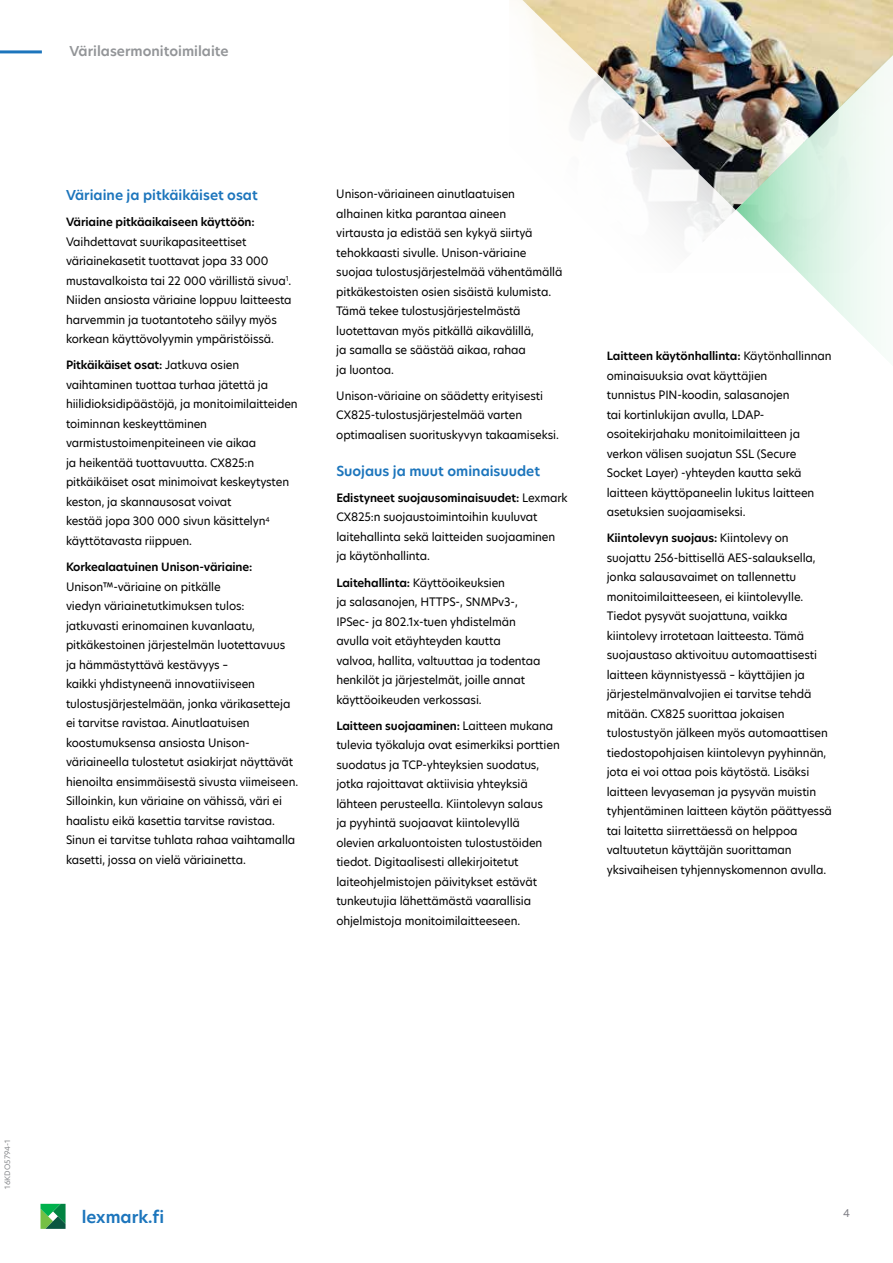
<style>
.page{position:relative;width:893px;height:1263px;background:#fff}
.page>*{position:absolute;margin:0;border:0;box-sizing:border-box;transform-origin:0 0}
.t1{font:600 16.5px "TP Hero";color:#1c75bc}
.t2{font:600 13.5px "TP Hero";color:#1c75bc}
.t3{font:600 13.5px "TP Hero";color:#939598}
.t4{font:11.25px/19.5px "TP Hero";letter-spacing:-.01em;color:#000}
.t5{font:600 11.25px "TP Hero";letter-spacing:-.01em;color:#000}
.t6{font:10.5px "TP Hero";color:#7e7e85}
.t7{font:7.2px "TP Hero";color:#888a8d}
.s1{font-weight:600}
</style>
<div class="page">
<hr style="left:0;top:50px;width:42px;height:3px;background:#1c75bc">
<svg style="left:41px;top:1204px;width:25px;height:25px"></svg>
<img style="left:520px;top:0;width:373px;height:241px">
<img style="left:736px;top:40px;width:157px;height:309px">
<p class="t3" style="left:69px;top:42px;width:161px">Värilasermonitoimilaite</p>
<p class="t2" style="left:66px;top:186px;width:193px">Väriaine ja pitkäikäiset osat</p>
<p class="t5" style="left:66px;top:214px;width:190px">Väriaine pitkäaikaiseen käyttöön:</p>
<p class="t4" style="left:66px;top:232px;width:227px">Vaihdettavat suurikapasiteettiset väriainekasetit tuottavat jopa 33 000 mustavalkoista tai 22 000 värillistä sivua<sup>1</sup>.<br>Niiden ansiosta väriaine loppuu laitteesta harvemmin ja tuotantoteho säilyy myös korkean käyttövolyymin ympäristöissä.</p>
<p class="t4" style="left:66px;top:355px;width:233px"><span class="s1">Pitkäikäiset osat:</span> Jatkuva osien vaihtaminen tuottaa turhaa jätettä ja hiilidioksidipäästöjä, ja monitoimilaitteiden toiminnan keskeyttäminen varmistustoimenpiteineen vie aikaa<br>ja heikentää tuottavuutta. CX825:n pitkäikäiset osat minimoivat keskeytysten keston, ja skannausosat voivat<br>kestää jopa 300 000 sivun käsittelyn<sup>4 </sup>käyttötavasta riippuen.</p>
<p class="t5" style="left:66px;top:559px;width:188px">Korkealaatuinen Unison-väriaine:</p>
<p class="t4" style="left:66px;top:577px;width:234px">Unison™-väriaine on pitkälle<br>viedyn väriainetutkimuksen tulos: jatkuvasti erinomainen kuvanlaatu, pitkäkestoinen järjestelmän luotettavuus ja hämmästyttävä kestävyys –<br>kaikki yhdistyneenä innovatiiviseen tulostusjärjestelmään, jonka värikasetteja ei tarvitse ravistaa. Ainutlaatuisen koostumuksensa ansiosta Unison&shy;väriaineella tulostetut asiakirjat näyttävät hienoilta ensimmäisestä sivusta viimeiseen.<br>Silloinkin, kun väriaine on vähissä, väri ei haalistu eikä kasettia tarvitse ravistaa.<br>Sinun ei tarvitse tuhlata rahaa vaihtamalla kasetti, jossa on vielä väriainetta.</p>
<p class="t4" style="left:336px;top:184px;width:228px">Unison-väriaineen ainutlaatuisen alhainen kitka parantaa aineen<br>virtausta ja edistää sen kykyä siirtyä tehokkaasti sivulle. Unison-väriaine suojaa tulostusjärjestelmää vähentämällä pitkäkestoisten osien sisäistä kulumista.<br>Tämä tekee tulostusjärjestelmästä luotettavan myös pitkällä aikavälillä,<br>ja samalla se säästää aikaa, rahaa<br>ja luontoa.</p>
<p class="t4" style="left:336px;top:386px;width:224px">Unison-väriaine on säädetty erityisesti<br>CX825-tulostusjärjestelmää varten optimaalisen suorituskyvyn takaamiseksi.</p>
<p class="t2" style="left:336px;top:461px;width:205px">Suojaus ja muut ominaisuudet</p>
<p class="t4" style="left:336px;top:488px;width:233px"><span class="s1">Edistyneet suojausominaisuudet:</span> Lexmark CX825:n suojaustoimintoihin kuuluvat laitehallinta sekä laitteiden suojaaminen ja käytönhallinta.</p>
<p class="t4" style="left:336px;top:572px;width:206px"><span class="s1">Laitehallinta:</span> Käyttöoikeuksien<br>ja salasanojen, HTTPS-, SNMPv3-, IPSec- ja 802.1x-tuen yhdistelmän avulla voit etäyhteyden kautta valvoa, hallita, valtuuttaa ja todentaa henkilöt ja järjestelmät, joille annat käyttöoikeuden verkossasi.</p>
<p class="t4" style="left:336px;top:716px;width:225px"><span class="s1">Laitteen suojaaminen:</span> Laitteen mukana tulevia työkaluja ovat esimerkiksi porttien suodatus ja TCP-yhteyksien suodatus, jotka rajoittavat aktiivisia yhteyksiä lähteen perusteella. Kiintolevyn salaus<br>ja pyyhintä suojaavat kiintolevyllä olevien arkaluontoisten tulostustöiden tiedot. Digitaalisesti allekirjoitetut laiteohjelmistojen päivitykset estävät tunkeutujia lähettämästä vaarallisia ohjelmistoja monitoimilaitteeseen.</p>
<p class="t4" style="left:607px;top:346px;width:226px"><span class="s1">Laitteen käytönhallinta:</span> Käytönhallinnan ominaisuuksia ovat käyttäjien<br>tunnistus PIN-koodin, salasanojen<br>tai kortinlukijan avulla, LDAP&shy;osoitekirjahaku monitoimilaitteen ja verkon välisen suojatun SSL (Secure Socket Layer) -yhteyden kautta sekä laitteen käyttöpaneelin lukitus laitteen asetuksien suojaamiseksi.</p>
<p class="t4" style="left:607px;top:528px;width:227px"><span class="s1">Kiintolevyn suojaus:</span> Kiintolevy on suojattu 256-bittisellä AES-salauksella, jonka salausavaimet on tallennettu monitoimilaitteeseen, ei kiintolevylle.<br>Tiedot pysyvät suojattuna, vaikka kiintolevy irrotetaan laitteesta. Tämä suojaustaso aktivoituu automaattisesti laitteen käynnistyessä – käyttäjien ja järjestelmänvalvojien ei tarvitse tehdä mitään. CX825 suorittaa jokaisen tulostustyön jälkeen myös automaattisen tiedostopohjaisen kiintolevyn pyyhinnän, jota ei voi ottaa pois käytöstä. Lisäksi laitteen levyaseman ja pysyvän muistin tyhjentäminen laitteen käytön päättyessä tai laitetta siirrettäessä on helppoa valtuutetun käyttäjän suorittaman yksivaiheisen tyhjennyskomennon avulla.</p>
<p class="t7" style="left:2px;top:1188px;width:51px;rotate:-90deg">16KDO5794-1</p>
<h1 class="t1" style="left:82px;top:1206px;width:84px">lexmark.fi</h1>
<p class="t6" style="left:843px;top:1206px;width:8px">4</p>
</div>
